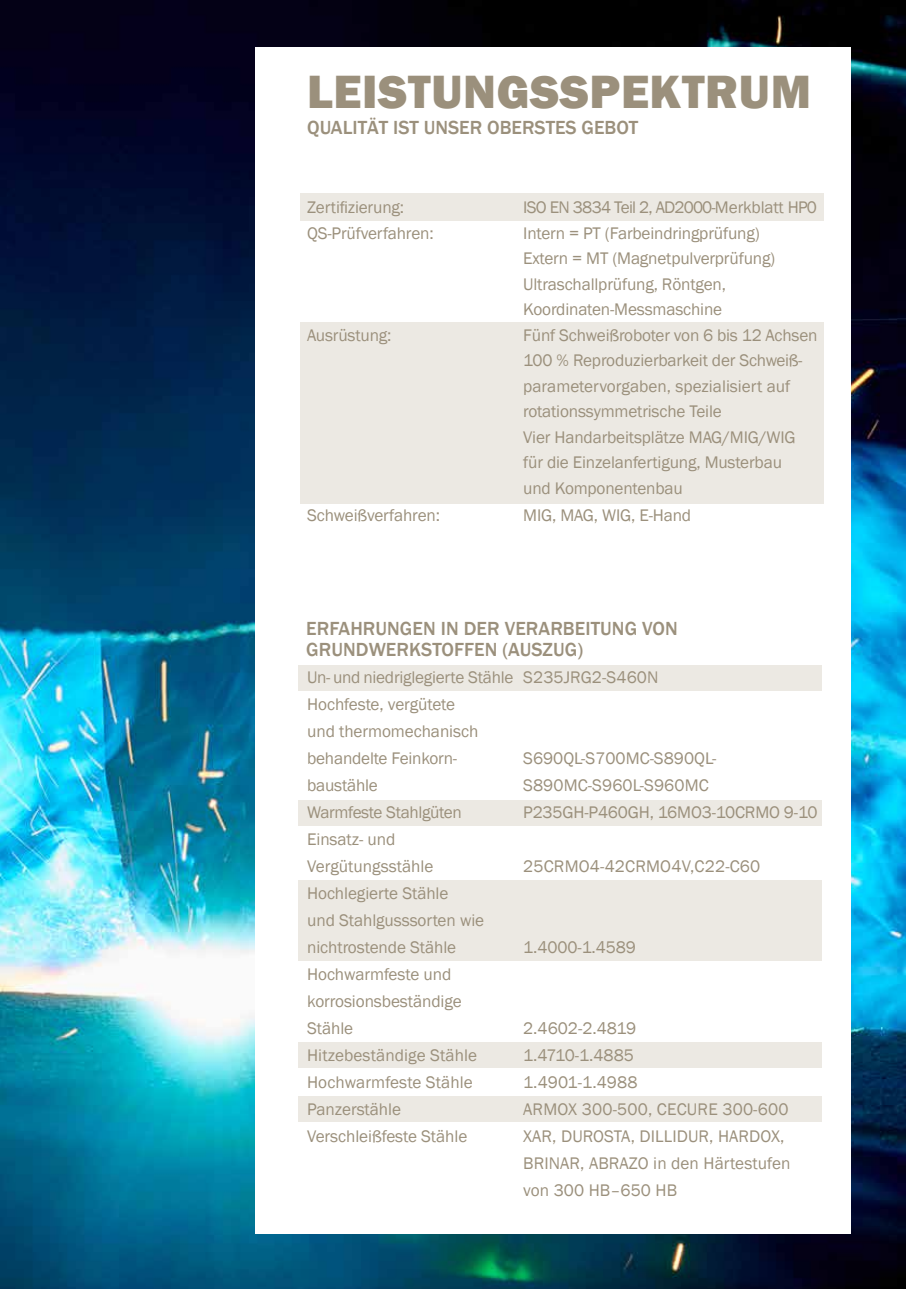
<style>
.page{position:relative;width:906px;height:1289px;background:#fff}
.page>*{position:absolute;margin:0;border:0;box-sizing:border-box;transform-origin:0 0}
.t1{font:800 48px "Franklin Gothic";letter-spacing:.01em;color:#9b907c}
.t2{font:500 19.5px/21px "Franklin Gothic";letter-spacing:.005em;color:#9b907c}
.t3{font:17.25px/27px "Franklin Gothic";letter-spacing:-.01em;color:#9b907c}
.t4{font:17.25px "Franklin Gothic";letter-spacing:.01em;color:#9b907c}
.t5{font:17.25px "Franklin Gothic";letter-spacing:-.04em;color:#9b907c}
</style>
<div class="page">
<img style="left:0;top:0;width:906px;height:1288px">
<div style="left:255px;top:47px;width:595px;height:1186px;background:#fff"></div>
<div style="left:301px;top:193px;width:523px;height:28px;background:#ece9e3"></div>
<div style="left:301px;top:322px;width:523px;height:182px;background:#ece9e3"></div>
<div style="left:299px;top:664px;width:523px;height:26px;background:#ece9e3"></div>
<div style="left:299px;top:799px;width:523px;height:26px;background:#ece9e3"></div>
<div style="left:299px;top:880px;width:523px;height:80px;background:#ece9e3"></div>
<div style="left:299px;top:1042px;width:523px;height:25px;background:#ece9e3"></div>
<div style="left:299px;top:1096px;width:523px;height:25px;background:#ece9e3"></div>
<h1 class="t1" style="left:307px;top:61px;width:505px">LEISTUNGSSPEKTRUM</h1>
<p class="t2" style="left:307px;top:117px;width:332px">QUALITÄT IST UNSER OBERSTES GEBOT</p>
<p class="t3" style="left:307px;top:194px;width:98px">Zertifizierung:</p>
<p class="t5" style="left:523px;top:197px;width:295px">ISO EN 3834 Teil 2, AD2000-Merkblatt HP0</p>
<p class="t3" style="left:307px;top:220px;width:128px">QS-Prüfverfahren:</p>
<p class="t3" style="left:523px;top:221px;width:254px;line-height:25.5px">Intern = PT (Farbeindringprüfung)<br>Extern = MT (Magnetpulverprüfung)<br>Ultraschallprüfung, Röntgen,<br>Koordinaten-Messmaschine</p>
<p class="t3" style="left:307px;top:322px;width:86px">Ausrüstung:</p>
<p class="t3" style="left:523px;top:322px;width:296px;line-height:25.5px">Fünf Schweißroboter von 6 bis 12 Achsen 100 % Reproduzierbarkeit der Schweiß&shy;parametervorgaben, spezialisiert auf rotationssymmetrische Teile<br>Vier Handarbeitsplätze MAG/MIG/WIG für die Einzelanfertigung, Musterbau<br>und Komponentenbau</p>
<p class="t3" style="left:307px;top:502px;width:134px">Schweißverfahren:</p>
<p class="t3" style="left:523px;top:502px;width:169px">MIG, MAG, WIG, E-Hand</p>
<p class="t2" style="left:306px;top:618px;width:373px">ERFAHRUNGEN IN DER VERARBEITUNG VON<br>GRUNDWERKSTOFFEN (AUSZUG)</p>
<p class="t3" style="left:307px;top:664px;width:353px">Un- und niedriglegierte Stähle S235JRG2-S460N<br>Hochfeste, vergütete<br>und thermomechanisch<br>behandelte Feinkorn-</p>
<p class="t3" style="left:523px;top:745px;width:195px">S690QL-S700MC-S890QL-</p>
<p class="t3" style="left:307px;top:772px;width:72px">baustähle</p>
<p class="t3" style="left:523px;top:772px;width:187px">S890MC-S960L-S960MC</p>
<p class="t3" style="left:307px;top:799px;width:156px">Warmfeste Stahlgüten</p>
<p class="t3" style="left:523px;top:799px;width:296px">P235GH-P460GH, 16MO3-10CRMO 9-10</p>
<p class="t3" style="left:307px;top:826px;width:128px">Einsatz- und<br>Vergütungsstähle</p>
<p class="t4" style="left:523px;top:855px;width:239px">25CRMO4-42CRMO4V,C22-C60</p>
<p class="t3" style="left:307px;top:880px;width:179px">Hochlegierte Stähle<br>und Stahlgusssorten wie nichtrostende Stähle</p>
<p class="t3" style="left:307px;top:961px;width:156px">Hochwarmfeste und korrosionsbeständige<br>Stähle</p>
<p class="t3" style="left:523px;top:934px;width:114px">1.4000-1.4589</p>
<p class="t3" style="left:523px;top:1015px;width:115px">2.4602-2.4819</p>
<p class="t3" style="left:307px;top:1042px;width:172px">Hitzebeständige Stähle</p>
<p class="t3" style="left:523px;top:1042px;width:112px">1.4710-1.4885</p>
<p class="t3" style="left:307px;top:1069px;width:167px">Hochwarmfeste Stähle</p>
<p class="t3" style="left:523px;top:1069px;width:116px">1.4901-1.4988</p>
<p class="t3" style="left:307px;top:1096px;width:95px">Panzerstähle</p>
<p class="t4" style="left:523px;top:1098px;width:267px">ARMOX 300-500, CECURE 300-600</p>
<p class="t3" style="left:307px;top:1123px;width:162px">Verschleißfeste Stähle</p>
<p class="t3" style="left:523px;top:1123px;width:269px">XAR, DUROSTA, DILLIDUR, HARDOX,<br>BRINAR, ABRAZO in den Härtestufen von 300 HB–650 HB</p>
</div>
